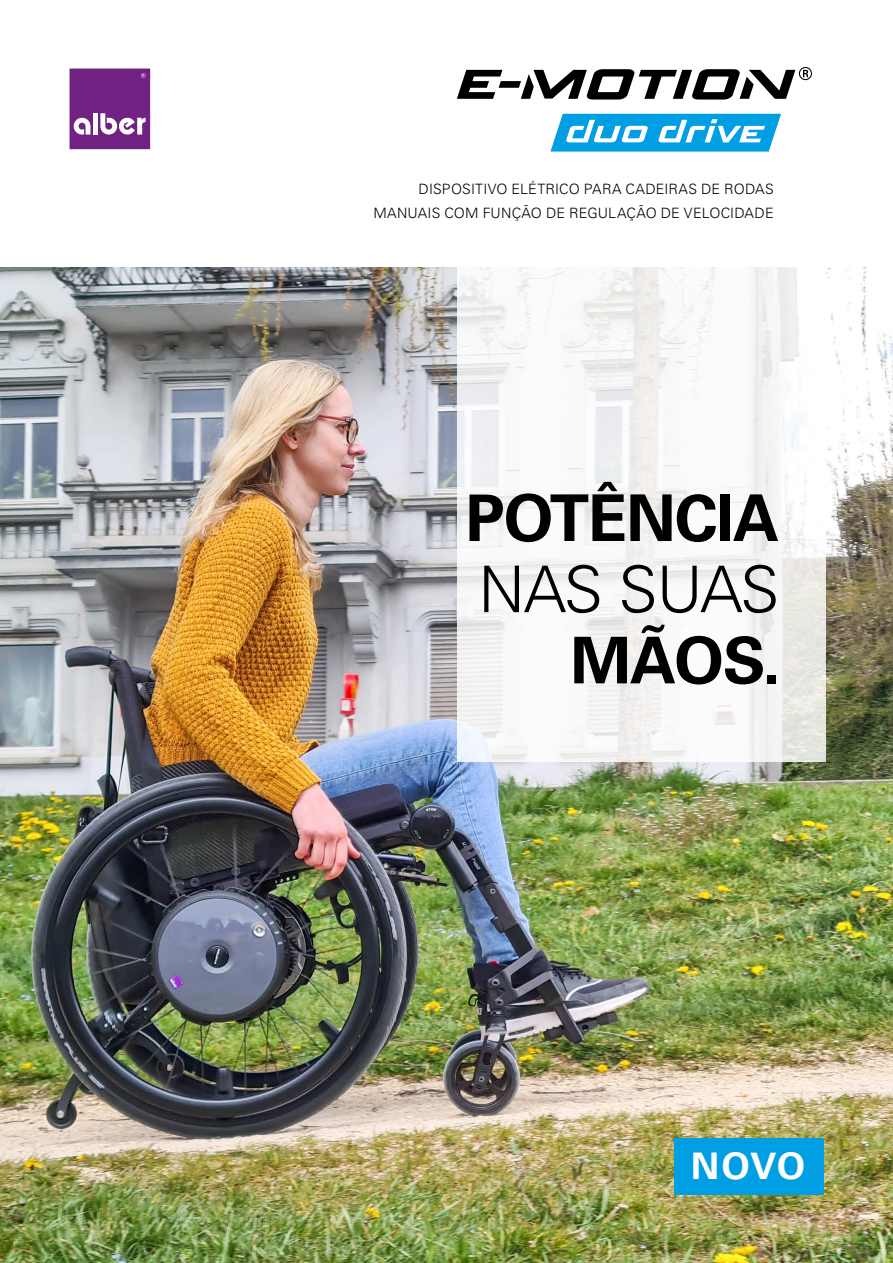
<style>
.page{position:relative;width:893px;height:1263px;background:#fff}
.page>*{position:absolute;margin:0;border:0;box-sizing:border-box;transform-origin:0 0}
.t1{font:700 64.35px "Univers LT Std";letter-spacing:-.02em;color:#000}
.t2{font:300 64.35px "Univers LT Std";letter-spacing:-.045em;color:#000}
.t3{font:700 36.6px "Univers LT Std";color:#fff}
.t4{font:300 14.25px/24px "Univers LT Std";letter-spacing:.01em;color:#000;text-align:right}
</style>
<div class="page">
<img style="left:0;top:268px;width:893px;height:995px">
<svg style="left:457px;top:267px;width:369px;height:494px"></svg>
<svg style="left:457px;top:67px;width:355px;height:33px"></svg>
<svg style="left:550px;top:114px;width:231px;height:38px"></svg>
<div style="left:70px;top:69px;width:80px;height:80px;background:#702283"></div>
<svg style="left:73px;top:118px;width:17px;height:17px"></svg>
<div style="left:93px;top:113px;width:5px;height:22px;background:#fff"></div>
<svg style="left:100px;top:113px;width:46px;height:22px"></svg>
<svg style="left:141px;top:73px;width:5px;height:5px"></svg>
<div style="left:674px;top:1139px;width:150px;height:56px;background:#009fe3"></div>
<p class="t4" style="left:373px;top:177px;width:402px">DISPOSITIVO ELÉTRICO PARA CADEIRAS DE RODAS<br>MANUAIS COM FUNÇÃO DE REGULAÇÃO DE VELOCIDADE</p>
<h1 class="t1" style="left:465px;top:481px;width:316px">POTÊNCIA</h1>
<h1 class="t2" style="left:478px;top:551px;width:303px">NAS SUAS</h1>
<h1 class="t1" style="left:570px;top:623px;width:212px">MÃOS.</h1>
<h2 class="t3" style="left:691px;top:1144px;width:116px">NOVO</h2>
</div>
